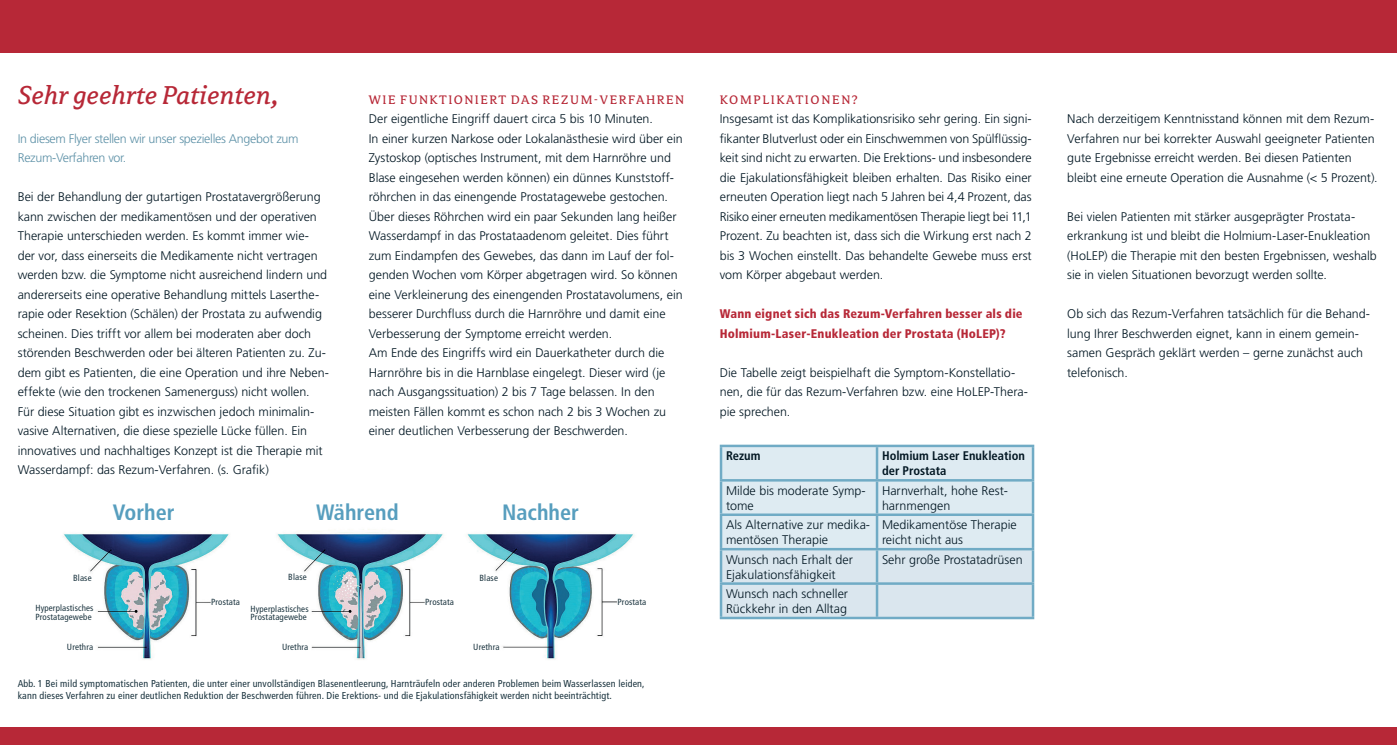
<style>
.page{position:relative;width:1397px;height:745px;background:#fff}
.page>*{position:absolute;margin:0;border:0;box-sizing:border-box;transform-origin:0 0}
.t1{font:italic 28.75px "Avance OT";color:#b72837}
.t2{font:700 condensed 22.25px "Frutiger LT Std";color:#579ebe}
.t3{font:13.75px "Avance OT";letter-spacing:.105em;color:#b72837}
.t4{font:300 12.5px/19.5px "Frutiger LT Std";color:#011622}
.t5{font:900 condensed 12.5px/19.5px "Frutiger LT Std";letter-spacing:.015em;color:#b72837}
.t6{font:300 12.5px/19.5px "Frutiger LT Std";letter-spacing:-.025em;color:#5d91a7}
.t7{font:700 condensed 12.5px/15px "Frutiger LT Std";color:#011622}
.t8{font:condensed 10px/11.2px "Frutiger LT Std";letter-spacing:.015em;color:#1b343f}
.t9{font:condensed 8.88px/8.9px "Frutiger LT Std";letter-spacing:.015em;color:#1b343f}
</style>
<div class="page">
<div style="left:0;top:0;width:1396px;height:53px;background:#b72837"></div>
<div style="left:0;top:726px;width:1396px;height:18px;background:#b72837"></div>
<div style="left:722px;top:447px;width:309px;height:169px;background:#deebf2"></div>
<hr style="left:719px;top:444px;width:157px;height:3px;background:#70abc5">
<hr style="left:719px;top:447px;width:3px;height:32px;background:#70abc5">
<hr style="left:876px;top:444px;width:158px;height:3px;background:#70abc5">
<hr style="left:875px;top:447px;width:3px;height:32px;background:#70abc5">
<hr style="left:1031px;top:447px;width:3px;height:32px;background:#70abc5">
<hr style="left:719px;top:479px;width:157px;height:2px;background:#70abc5">
<hr style="left:719px;top:481px;width:3px;height:32px;background:#70abc5">
<hr style="left:876px;top:479px;width:158px;height:2px;background:#70abc5">
<hr style="left:875px;top:481px;width:3px;height:32px;background:#70abc5">
<hr style="left:1031px;top:481px;width:3px;height:32px;background:#70abc5">
<hr style="left:719px;top:513px;width:157px;height:2px;background:#70abc5">
<hr style="left:719px;top:515px;width:3px;height:32px;background:#70abc5">
<hr style="left:876px;top:513px;width:158px;height:2px;background:#70abc5">
<hr style="left:875px;top:515px;width:3px;height:32px;background:#70abc5">
<hr style="left:1031px;top:515px;width:3px;height:32px;background:#70abc5">
<hr style="left:719px;top:547px;width:157px;height:3px;background:#70abc5">
<hr style="left:719px;top:550px;width:3px;height:32px;background:#70abc5">
<hr style="left:876px;top:547px;width:158px;height:3px;background:#70abc5">
<hr style="left:875px;top:550px;width:3px;height:32px;background:#70abc5">
<hr style="left:1031px;top:550px;width:3px;height:32px;background:#70abc5">
<hr style="left:719px;top:582px;width:157px;height:2px;background:#70abc5">
<hr style="left:719px;top:584px;width:3px;height:32px;background:#70abc5">
<hr style="left:876px;top:582px;width:158px;height:2px;background:#70abc5">
<hr style="left:875px;top:584px;width:3px;height:32px;background:#70abc5">
<hr style="left:1031px;top:584px;width:3px;height:32px;background:#70abc5">
<hr style="left:719px;top:616px;width:157px;height:3px;background:#70abc5">
<hr style="left:876px;top:616px;width:158px;height:3px;background:#70abc5">
<img style="left:63px;top:529px;width:571px;height:131px">
<h1 class="t1" style="left:18px;top:80px;width:262px">Sehr geehrte Patienten,</h1>
<p class="t6" style="left:18px;top:129px;width:282px">In diesem Flyer stellen wir unser spezielles Angebot zum<br>Rezum-Verfahren vor.</p>
<p class="t4" style="left:18px;top:187px;width:313px">Bei der Behandlung der gutartigen Prostatavergrößerung kann zwischen der medikamentösen und der operativen Therapie unterschieden werden. Es kommt immer wie&shy;der vor, dass einerseits die Medikamente nicht vertragen werden bzw. die Symptome nicht ausreichend lindern und andererseits eine operative Behandlung mittels Laserthe&shy;rapie oder Resektion (Schälen) der Prostata zu aufwendig scheinen. Dies trifft vor allem bei moderaten aber doch störenden Beschwerden oder bei älteren Patienten zu. Zu&shy;dem gibt es Patienten, die eine Operation und ihre Neben&shy;effekte (wie den trockenen Samenerguss) nicht wollen.<br>Für diese Situation gibt es inzwischen jedoch minimalin&shy;vasive Alternativen, die diese spezielle Lücke füllen. Ein innovatives und nachhaltiges Konzept ist die Therapie mit Wasserdampf: das Rezum-Verfahren. (s. Grafik)</p>
<p class="t3" style="left:369px;top:92px;width:317px">WIE FUNKTIONIERT DAS REZUM-VERFAHREN</p>
<p class="t4" style="left:369px;top:109px;width:315px">Der eigentliche Eingriff dauert circa 5 bis 10 Minuten.<br>In einer kurzen Narkose oder Lokalanästhesie wird über ein Zystoskop (optisches Instrument, mit dem Harnröhre und Blase eingesehen werden können) ein dünnes Kunststoff&shy;röhrchen in das einengende Prostatagewebe gestochen.<br>Über dieses Röhrchen wird ein paar Sekunden lang heißer Wasserdampf in das Prostataadenom geleitet. Dies führt zum Eindampfen des Gewebes, das dann im Lauf der fol&shy;genden Wochen vom Körper abgetragen wird. So können eine Verkleinerung des einengenden Prostatavolumens, ein besserer Durchfluss durch die Harnröhre und damit eine Verbesserung der Symptome erreicht werden.<br>Am Ende des Eingriffs wird ein Dauerkatheter durch die Harnröhre bis in die Harnblase eingelegt. Dieser wird (je nach Ausgangssituation) 2 bis 7 Tage belassen. In den meisten Fällen kommt es schon nach 2 bis 3 Wochen zu einer deutlichen Verbesserung der Beschwerden.</p>
<h2 class="t2" style="left:113px;top:499px;width:63px">Vorher</h2>
<h2 class="t2" style="left:316px;top:499px;width:84px">Während</h2>
<h2 class="t2" style="left:502px;top:499px;width:78px">Nachher</h2>
<p class="t9" style="left:73px;top:573px;width:20px">Blase</p>
<p class="t9" style="left:35px;top:602px;width:60px">Hyperplastisches<br>Prostatagewebe</p>
<p class="t9" style="left:67px;top:642px;width:28px">Urethra</p>
<p class="t9" style="left:211px;top:597px;width:30px">Prostata</p>
<p class="t9" style="left:288px;top:572px;width:20px">Blase</p>
<p class="t9" style="left:250px;top:603px;width:60px">Hyperplastisches<br>Prostatagewebe</p>
<p class="t9" style="left:282px;top:642px;width:28px">Urethra</p>
<p class="t9" style="left:425px;top:597px;width:30px">Prostata</p>
<p class="t9" style="left:479px;top:573px;width:20px">Blase</p>
<p class="t9" style="left:473px;top:642px;width:28px">Urethra</p>
<p class="t9" style="left:617px;top:597px;width:30px">Prostata</p>
<p class="t8" style="left:18px;top:678px;width:628px">Abb. 1 Bei mild symptomatischen Patienten, die unter einer unvollständigen Blasenentleerung, Harnträufeln oder anderen Problemen beim Wasserlassen leiden, kann dieses Verfahren zu einer deutlichen Reduktion der Beschwerden führen. Die Erektions- und die Ejakulationsfähigkeit werden nicht beeinträchtigt.</p>
<p class="t3" style="left:719px;top:92px;width:139px">KOMPLIKATIONEN?</p>
<p class="t4" style="left:719px;top:109px;width:313px;text-align:justify">Insgesamt ist das Komplikationsrisiko sehr gering. Ein signi&shy;fikanter Blutverlust oder ein Einschwemmen von Spülflüssig&shy;keit sind nicht zu erwarten. Die Erektions- und insbesondere die Ejakulationsfähigkeit bleiben erhalten. Das Risiko einer erneuten Operation liegt nach 5 Jahren bei 4,4 Prozent, das Risiko einer erneuten medikamentösen Therapie liegt bei 11,1<br>Prozent. Zu beachten ist, dass sich die Wirkung erst nach 2 bis 3 Wochen einstellt. Das behandelte Gewebe muss erst vom Körper abgebaut werden.</p>
<p class="t5" style="left:719px;top:304px;width:304px">Wann eignet sich das Rezum-Verfahren besser als die<br>Holmium-Laser-Enukleation der Prostata (HoLEP)?</p>
<p class="t4" style="left:719px;top:362px;width:310px">Die Tabelle zeigt beispielhaft die Symptom-Konstellatio&shy;nen, die für das Rezum-Verfahren bzw. eine HoLEP-Thera&shy;pie sprechen.</p>
<p class="t7" style="left:726px;top:448px;width:36px">Rezum</p>
<p class="t7" style="left:881px;top:448px;width:144px">Holmium Laser Enukleation der Prostata</p>
<p class="t4" style="left:726px;top:483px;width:141px;line-height:15px">Milde bis moderate Symp&shy;tome</p>
<p class="t4" style="left:881px;top:483px;width:127px;line-height:15px">Harnverhalt, hohe Rest&shy;harnmengen</p>
<p class="t4" style="left:726px;top:517px;width:145px;line-height:15px">Als Alternative zur medika&shy;mentösen Therapie</p>
<p class="t4" style="left:881px;top:517px;width:136px;line-height:15px">Medikamentöse Therapie reicht nicht aus</p>
<p class="t4" style="left:726px;top:551px;width:128px;line-height:15px">Wunsch nach Erhalt der<br>Ejakulationsfähigkeit</p>
<p class="t4" style="left:881px;top:549px;width:142px">Sehr große Prostatadrüsen</p>
<p class="t4" style="left:726px;top:586px;width:124px;line-height:15px">Wunsch nach schneller<br>Rückkehr in den Alltag</p>
<p class="t4" style="left:1067px;top:109px;width:312px">Nach derzeitigem Kenntnisstand können mit dem Rezum-Verfahren nur bei korrekter Auswahl geeigneter Patienten gute Ergebnisse erreicht werden. Bei diesen Patienten bleibt eine erneute Operation die Ausnahme (&lt; 5 Prozent).</p>
<p class="t4" style="left:1067px;top:207px;width:311px">Bei vielen Patienten mit stärker ausgeprägter Prostata&shy;erkrankung ist und bleibt die Holmium-Laser-Enukleation (HoLEP) die Therapie mit den besten Ergebnissen, weshalb sie in vielen Situationen bevorzugt werden sollte.</p>
<p class="t4" style="left:1067px;top:304px;width:304px">Ob sich das Rezum-Verfahren tatsächlich für die Behand&shy;lung Ihrer Beschwerden eignet, kann in einem gemein&shy;samen Gespräch geklärt werden – gerne zunächst auch telefonisch.</p>
</div>
